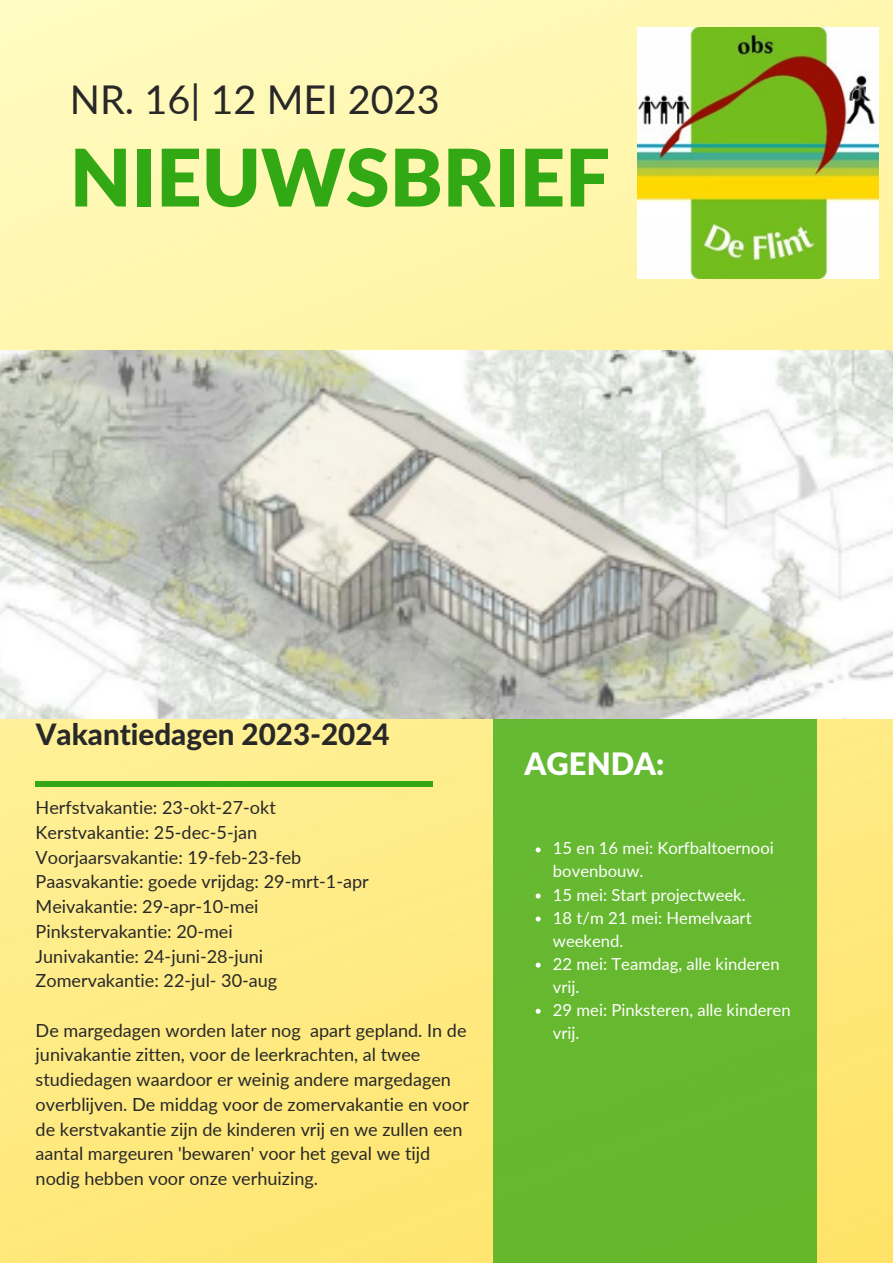
<style>
.page{position:relative;width:893px;height:1264px;background:#fff}
.page>*{position:absolute;margin:0;border:0;box-sizing:border-box;transform-origin:0 0}
.t1{font:900 79.35px "Lato Latin";color:#32a815}
.t2{font:39.6px "Lato";color:#282828}
.t3{font:900 30.9px "Lato Latin";color:#fff}
.t4{font:800 29.55px "Lato Latin";color:#282828}
.t5{font:18px/24.8px "Lato";color:#282828}
.t6{font:16.65px/23.1px "Lato";color:#fff}
</style>
<div class="page">
<img style="left:0;top:0;width:892px;height:1262px">
<div style="left:493px;top:460px;width:323px;height:802px;background:#66b82f"></div>
<div style="left:36px;top:781px;width:397px;height:6px;background:#32a815"></div>
<img style="left:0;top:350px;width:892px;height:369px">
<img style="left:637px;top:28px;width:241px;height:250px">
<svg style="left:535px;top:847px;width:5px;height:5px"></svg>
<svg style="left:535px;top:893px;width:5px;height:5px"></svg>
<svg style="left:535px;top:916px;width:5px;height:5px"></svg>
<svg style="left:535px;top:962px;width:5px;height:5px"></svg>
<svg style="left:535px;top:1008px;width:5px;height:5px"></svg>
<p class="t2" style="left:70px;top:75px;width:371px">NR. 16| 12 MEI 2023</p>
<p class="t1" style="left:70px;top:143px;width:541px">NIEUWSBRIEF</p>
<p class="t4" style="left:36px;top:721px;width:355px">Vakantiedagen 2023-2024</p>
<p class="t5" style="left:36px;top:794px;width:242px">Herfstvakantie: 23-okt-27-okt</p>
<p class="t5" style="left:36px;top:819px;width:223px">Kerstvakantie: 25-dec-5-jan</p>
<p class="t5" style="left:36px;top:844px;width:267px">Voorjaarsvakantie: 19-feb-23-feb</p>
<p class="t5" style="left:36px;top:868px;width:334px">Paasvakantie: goede vrijdag: 29-mrt-1-apr</p>
<p class="t5" style="left:36px;top:893px;width:224px">Meivakantie: 29-apr-10-mei</p>
<p class="t5" style="left:36px;top:918px;width:198px">Pinkstervakantie: 20-mei</p>
<p class="t5" style="left:36px;top:943px;width:229px">Junivakantie: 24-juni-28-juni</p>
<p class="t5" style="left:36px;top:967px;width:243px">Zomervakantie: 22-jul- 30-aug</p>
<p class="t5" style="left:36px;top:1017px;width:435px">De margedagen worden later nog apart gepland. In de junivakantie zitten, voor de leerkrachten, al twee studiedagen waardoor er weinig andere margedagen overblijven. De middag voor de zomervakantie en voor de kerstvakantie zijn de kinderen vrij en we zullen een aantal margeuren 'bewaren' voor het geval we tijd nodig hebben voor onze verhuizing.</p>
<p class="t3" style="left:524px;top:749px;width:141px">AGENDA:</p>
<p class="t6" style="left:553px;top:836px;width:222px">15 en 16 mei: Korfbaltoernooi bovenbouw.</p>
<p class="t6" style="left:553px;top:882px;width:194px">15 mei: Start projectweek.</p>
<p class="t6" style="left:553px;top:905px;width:200px">18 t/m 21 mei: Hemelvaart weekend.</p>
<p class="t6" style="left:553px;top:951px;width:228px">22 mei: Teamdag, alle kinderen vrij.</p>
<p class="t6" style="left:553px;top:997px;width:239px">29 mei: Pinksteren, alle kinderen vrij.</p>
</div>
